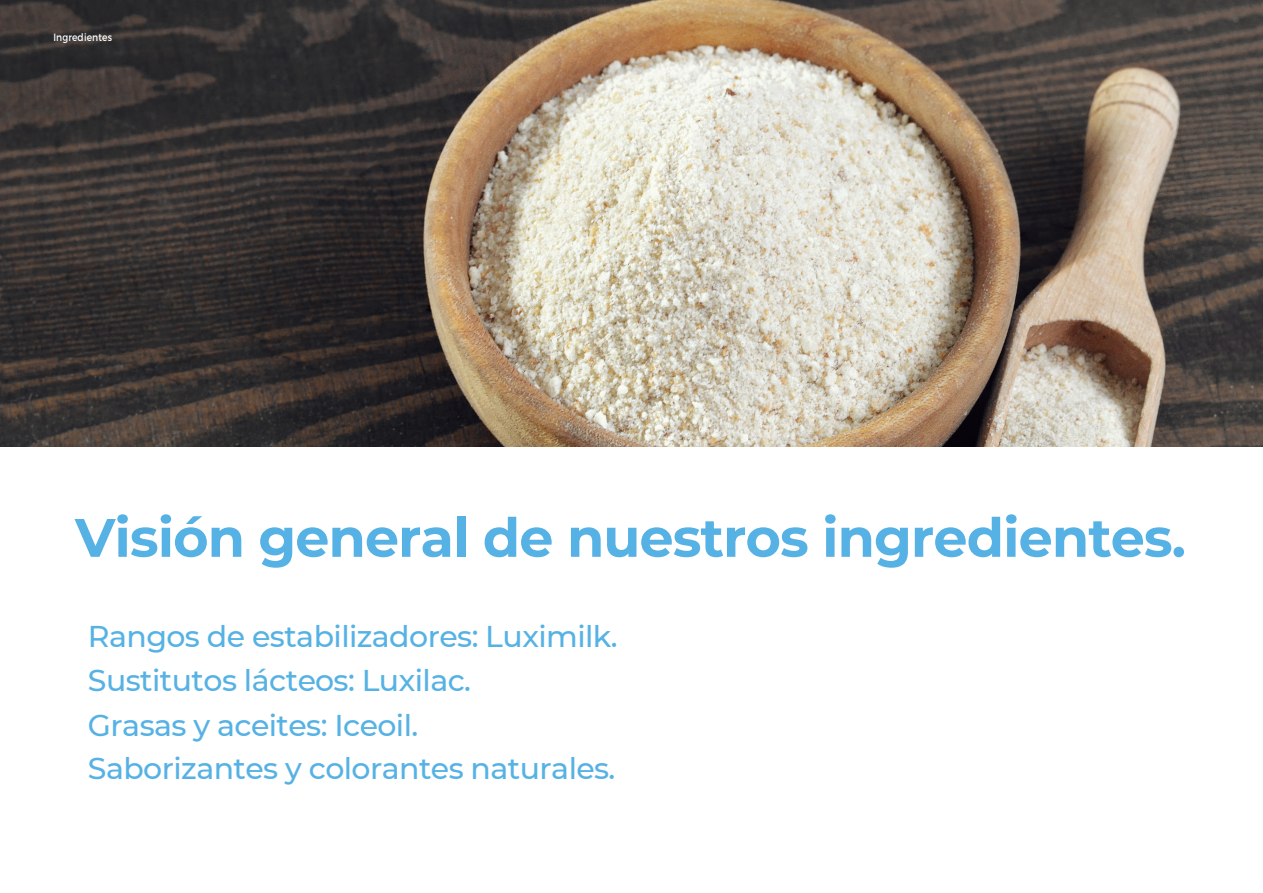
<style>
.page{position:relative;width:1263px;height:893px;background:#fff}
.page>*{position:absolute;margin:0;border:0;box-sizing:border-box;transform-origin:0 0}
.t1{font:700 54px "Montserrat";letter-spacing:-.015em;color:#56b2e4}
.t2{font:500 30px "Montserrat";letter-spacing:-.02em;color:#56b2e4}
.t3{font:10.5px "Montserrat";letter-spacing:.015em;color:#fff;scale:.87 1}
</style>
<div class="page">
<img style="left:1px;top:0;width:1262px;height:447px">
<p class="t3" style="left:53px;top:31px;width:69px">Ingredientes</p>
<h1 class="t1" style="left:75px;top:499px;width:1112px">Visión general de nuestros ingredientes.</h1>
<p class="t2" style="left:88px;top:615px;width:531px">Rangos de estabilizadores: Luximilk.</p>
<p class="t2" style="left:88px;top:659px;width:385px">Sustitutos lácteos: Luxilac.</p>
<p class="t2" style="left:88px;top:705px;width:332px">Grasas y aceites: Iceoil.</p>
<p class="t2" style="left:88px;top:747px;width:529px">Saborizantes y colorantes naturales.</p>
</div>
